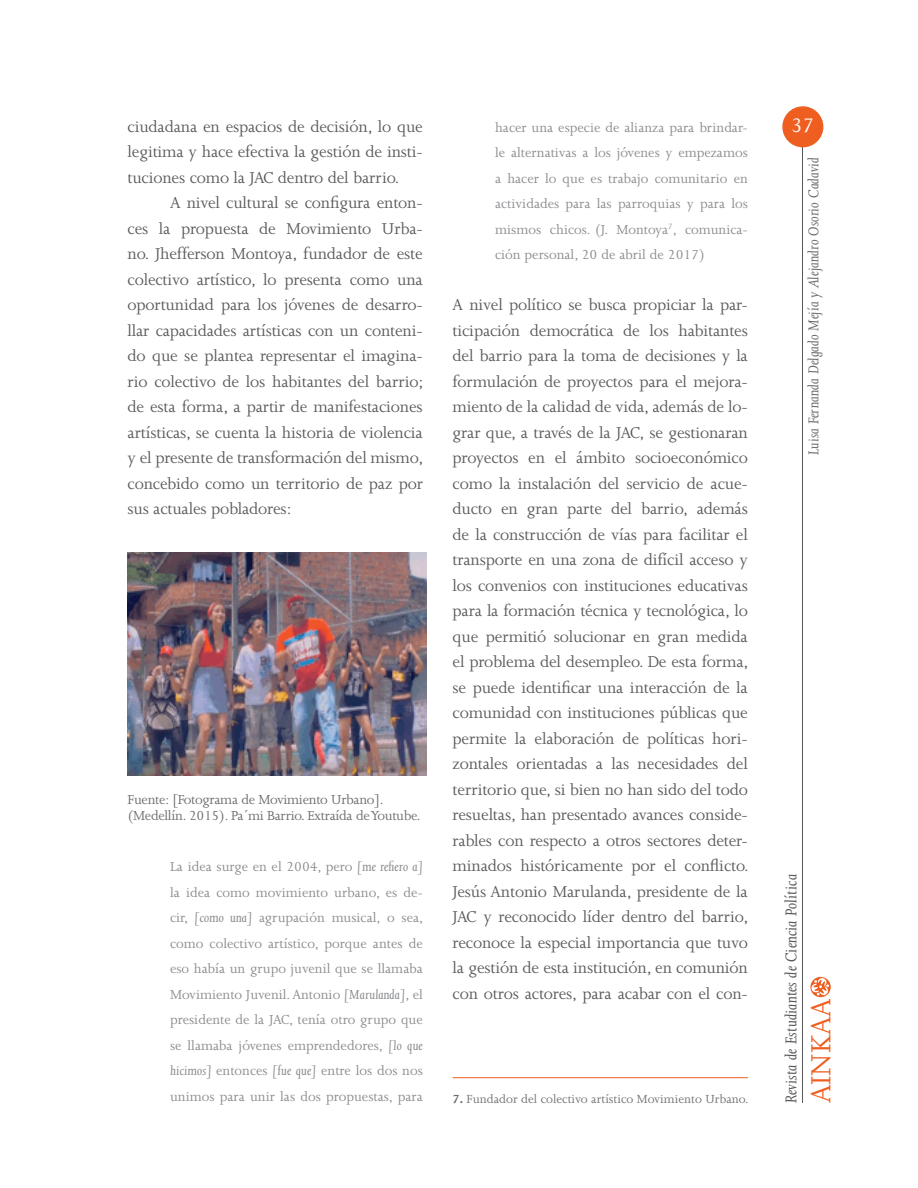
<style>
.page{position:relative;width:918px;height:1188px;background:#fff}
.page>*{position:absolute;margin:0;border:0;box-sizing:border-box;transform-origin:0 0}
.t1{font:31.8px "Joanna MT Std";color:#ee5e20}
.t2{font:22.5px "Joanna MT Std";color:#fff}
.t3{font:18px/25.5px "Joanna MT Std";letter-spacing:-.01em;color:#57585a;text-align:justify}
.t4{font:italic 18px "Joanna MT Std";color:#57585a}
.t5{font:italic 16.5px "Joanna MT Std";color:#6c6d70}
.t6{font:15px/25.5px "Joanna MT Std";color:#87898c;text-align:justify}
.t7{font:15px/16.5px "Joanna MT Std";letter-spacing:-.02em;color:#69696c}
.t8{font:13.5px "Joanna MT Std";color:#6c6d70}
.s1{font-style:italic}
.s2{font-weight:700}
</style>
<div class="page">
<hr style="left:802px;top:145px;width:1px;height:958px;background:#57585a">
<div style="left:783px;top:107px;width:40px;height:40px;background:#ee5e20;border-radius:50%"></div>
<div style="left:782px;top:106px;width:41px;height:41px;border:2px solid #ee5e20;border-radius:50%"></div>
<svg style="left:810px;top:977px;width:21px;height:20px"></svg>
<svg style="left:811px;top:977px;width:19px;height:20px"></svg>
<img style="left:128px;top:553px;width:299px;height:223px">
<hr style="left:453px;top:1077px;width:295px;height:1px;background:#ee5e20">
<p class="t3" style="left:128px;top:114px;width:297px">ciudadana en espacios de decisión, lo que legitima y hace efectiva la gestión de insti&shy;tuciones como la JAC dentro del barrio.</p>
<p class="t3" style="left:128px;top:190px;width:298px;text-indent:43px">A nivel cultural se configura enton&shy;ces la propuesta de Movimiento Urba&shy;no. Jhefferson Montoya, fundador de este colectivo artístico, lo presenta como una oportunidad para los jóvenes de desarro&shy;llar capacidades artísticas con un conteni&shy;do que se plantea representar el imagina&shy;rio colectivo de los habitantes del barrio; de esta forma, a partir de manifestaciones artísticas, se cuenta la historia de violencia y el presente de transformación del mismo, concebido como un territorio de paz por sus actuales pobladores:</p>
<p class="t7" style="left:128px;top:791px;width:295px">Fuente: [Fotograma de Movimiento Urbano]. (Medellín. 2015). Pa´mi Barrio. Extraída de Youtube.</p>
<p class="t6" style="left:170px;top:854px;width:255px">La idea surge en el 2004, pero <span class="s1">[me refiero a] </span>la idea como movimiento urbano, es de&shy;cir, <span class="s1">[como una]</span> agrupación musical, o sea, como colectivo artístico, porque antes de eso había un grupo juvenil que se llamaba Movimiento Juvenil. Antonio <span class="s1">[Marulanda]</span>, el presidente de la JAC, tenía otro grupo que se llamaba jóvenes emprendedores, <span class="s1">[lo que hicimos]</span> entonces <span class="s1">[fue que]</span> entre los dos nos unimos para unir las dos propuestas, para</p>
<p class="t6" style="left:495px;top:115px;width:254px">hacer una especie de alianza para brindar&shy;le alternativas a los jóvenes y empezamos a hacer lo que es trabajo comunitario en actividades para las parroquias y para los mismos chicos. (J. Montoya<sup>7</sup>, comunica&shy;ción personal, 20 de abril de 2017)</p>
<p class="t3" style="left:453px;top:292px;width:298px">A nivel político se busca propiciar la par&shy;ticipación democrática de los habitantes del barrio para la toma de decisiones y la formulación de proyectos para el mejora&shy;miento de la calidad de vida, además de lo&shy;grar que, a través de la JAC, se gestionaran proyectos en el ámbito socioeconómico como la instalación del servicio de acue&shy;ducto en gran parte del barrio, además de la construcción de vías para facilitar el transporte en una zona de difícil acceso y los convenios con instituciones educativas para la formación técnica y tecnológica, lo que permitió solucionar en gran medida el problema del desempleo. De esta forma, se puede identificar una interacción de la comunidad con instituciones públicas que permite la elaboración de políticas hori&shy;zontales orientadas a las necesidades del territorio que, si bien no han sido del todo resueltas, han presentado avances conside&shy;rables con respecto a otros sectores deter&shy;minados históricamente por el conflicto.<br>Jesús Antonio Marulanda, presidente de la JAC y reconocido líder dentro del barrio, reconoce la especial importancia que tuvo la gestión de esta institución, en comunión con otros actores, para acabar con el con-</p>
<p class="t8" style="left:453px;top:1092px;width:297px"><span class="s2">7.</span> Fundador del colectivo artístico Movimiento Urbano.</p>
<p class="t2" style="left:791px;top:113px;width:25px">37</p>
<p class="t5" style="left:805px;top:455px;width:300px;rotate:-90deg">Luisa Fernanda Delgado Mejía y Alejandro Osorio Cadavid</p>
<p class="t4" style="left:781px;top:1103px;width:230px;rotate:-90deg">Revista de Estudiantes de Ciencia Política</p>
<h1 class="t1" style="left:804px;top:1103px;width:107px;rotate:-90deg">AINKAA</h1>
</div>
